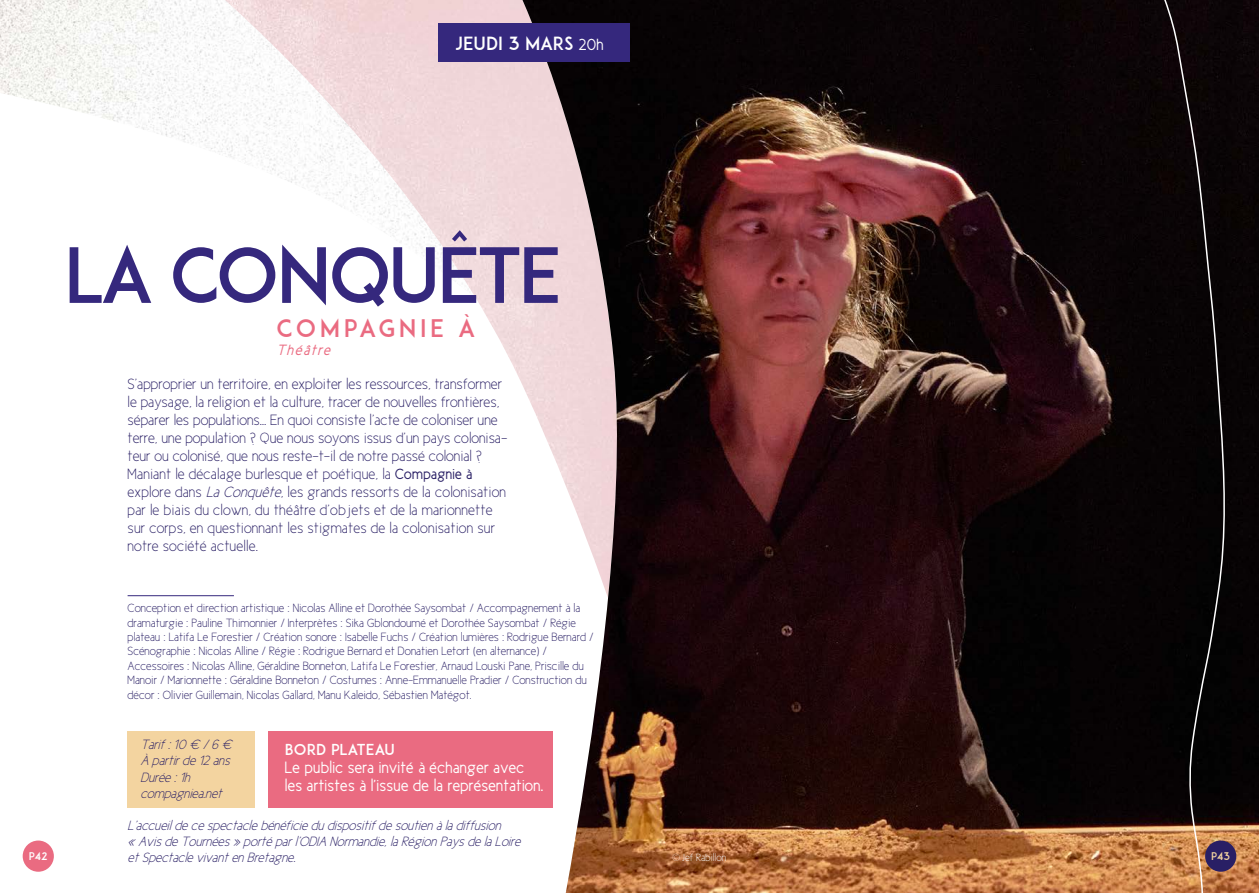
<style>
.page{position:relative;width:1259px;height:893px;background:#fff}
.page>*{position:absolute;margin:0;border:0;box-sizing:border-box;transform-origin:0 0}
.t1{font:75px "ADAM.CGPRO";letter-spacing:-.04em;color:#35287d}
.t2{font:24px "ADAM.CGPRO";letter-spacing:.15em;color:#ea6b81}
.t3{font:18px "ADAM.CGPRO";color:#fff}
.t4{font:16.5px/18px "New Cicle Gordita";letter-spacing:.01em;color:#fff}
.t5{font:15px/18px "New Cicle Fina";color:#291f65}
.t6{font:15px "ADAM.CGPRO";letter-spacing:.01em;color:#fff}
.t7{font:italic 15px "New Cicle Gordita";letter-spacing:.1em;color:#ea6b81}
.t8{font:italic 13.5px/16.2px "New Cicle Fina";color:#291f65}
.t9{font:12px/14.4px "New Cicle Fina";color:#291f65}
.t10{font:10.5px "New Cicle Fina";color:#fff}
.t11{font:10.5px "ADAM.CGPRO";color:#fff}
.t12{font:10.5px "ADAM.CGPRO";color:#f3d4a0}
.s1{font-family:"New Cicle Gordita";font-size:16.5px}
.s2{font-family:"New Cicle Gordita"}
.s3{font-style:italic}
.s4{font-family:"Montserrat";font-weight:100}
</style>
<div class="page">
<img style="left:0;top:0;width:225px;height:155px">
<img style="left:225px;top:0;width:282px;height:597px">
<img style="left:522px;top:0;width:737px;height:893px">
<div style="left:438px;top:23px;width:191px;height:39px;background:#35287d"></div>
<div style="left:268px;top:731px;width:285px;height:77px;background:#ea6b81"></div>
<div style="left:128px;top:731px;width:127px;height:77px;background:#f3d4a0"></div>
<hr style="left:128px;top:595px;width:106px;height:1px;background:#35287d">
<svg style="left:1158px;top:0;width:69px;height:893px;background:#1a120f"></svg>
<div style="left:23px;top:840px;width:31px;height:32px;background:#ea6b81;border-radius:50%"></div>
<div style="left:1205px;top:840px;width:31px;height:32px;background:#291f65;border-radius:50%"></div>
<h3 class="t3" style="left:455px;top:32px;width:150px">JEUDI 3 MARS <span class="s1">20h</span></h3>
<h1 class="t1" style="left:64px;top:230px;width:500px">LA CONQUÊTE</h1>
<h2 class="t2" style="left:276px;top:313px;width:200px">COMPAGNIE À</h2>
<p class="t7" style="left:276px;top:342px;width:55px">Théâtre</p>
<p class="t5" style="left:128px;top:375px;width:381px">S’approprier un territoire, en exploiter les ressources, transformer le paysage, la religion et la culture, tracer de nouvelles frontières, séparer les populations… En quoi consiste l’acte de coloniser une terre, une population ? Que nous soyons issus d’un pays colonisa&shy;teur ou colonisé, que nous reste-t-il de notre passé colonial ?<br>Maniant le décalage burlesque et poétique, la <span class="s2">Compagnie à </span>explore dans <span class="s3">La Conquête</span>, les grands ressorts de la colonisation par le biais du clown, du théâtre d’objets et de la marionnette sur corps, en questionnant les stigmates de la colonisation sur notre société actuelle.</p>
<p class="t9" style="left:128px;top:601px;width:468px">Conception et direction artistique : Nicolas Alline et Dorothée Saysombat / Accompagnement à la dramaturgie : Pauline Thimonnier / Interprètes : Sika Gblondoumé et Dorothée Saysombat / Régie plateau : Latifa Le Forestier / Création sonore : Isabelle Fuchs / Création lumières : Rodrigue Bernard / Scénographie : Nicolas Alline / Régie : Rodrigue Bernard et Donatien Letort (en alternance) / Accessoires : Nicolas Alline, Géraldine Bonneton, Latifa Le Forestier, Arnaud Louski Pane, Priscille du Manoir / Marionnette : Géraldine Bonneton / Costumes : Anne-Emmanuelle Pradier / Construction du décor : Olivier Guillemain, Nicolas Gallard, Manu Kaleido, Sébastien Matégot.</p>
<p class="t8" style="left:140px;top:737px;width:93px">Tarif : 10 € / 6 €<br>À partir de 12 ans<br>Durée : 1h compagniea.net</p>
<p class="t6" style="left:285px;top:741px;width:111px">BORD PLATEAU</p>
<h3 class="t4" style="left:285px;top:759px;width:260px">Le public sera invité à échanger avec les artistes à l’issue de la représentation.</h3>
<p class="t8" style="left:128px;top:817px;width:394px">L’accueil de ce spectacle bénéficie du dispositif de soutien à la diffusion<br>« Avis de Tournées » porté par l’ODIA Normandie, la Région Pays de la Loire</p>
<p class="t11" style="left:29px;top:849px;width:20px">P42</p>
<p class="t8" style="left:128px;top:850px;width:169px">et Spectacle vivant en Bretagne.</p>
<p class="t10" style="left:672px;top:851px;width:56px"><span class="s4">©</span> Jef Rabillon</p>
<p class="t12" style="left:1211px;top:849px;width:20px">P43</p>
</div>
